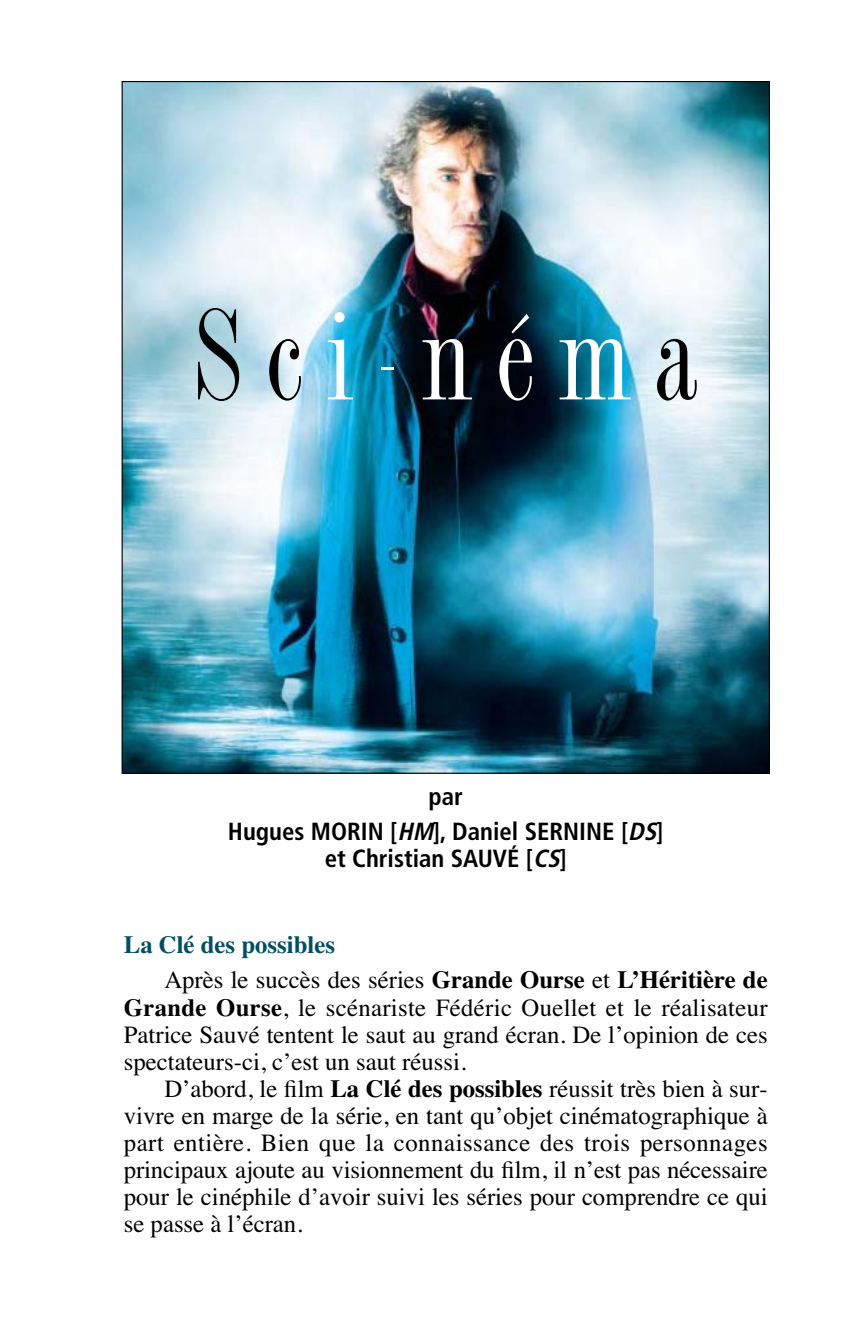
<style>
.page{position:relative;width:851px;height:1337px;background:#fff}
.page>*{position:absolute;margin:0;border:0;box-sizing:border-box;transform-origin:0 0}
.t1{font:135px "Fashion Compressed Plain";letter-spacing:.16em;color:#fff}
.t2{font:24.75px/27px "Times";color:#000;text-align:justify}
.t3{font:700 condensed 24.75px/35.1px "Frutiger";color:#000;text-align:center}
.s1{color:#000}
.s2{font-style:italic}
.s3{font-weight:700;color:#004e64}
.s4{font-weight:700}
</style>
<div class="page">
<img style="left:124px;top:83px;width:644px;height:689px">
<h1 class="t1" style="left:193px;top:301px;width:507px"><span class="s1">Sc</span>i-ném<span class="s1">a</span></h1>
<p class="t3" style="left:228px;top:780px;width:437px">par<br>Hugues MORIN [<span class="s2">HM</span>], Daniel SERNINE [<span class="s2">DS</span>]</p>
<p class="t3" style="left:325px;top:843px;width:243px">et Christian SAUVÉ [<span class="s2">CS</span>]</p>
<p class="t2" style="left:164px;top:929px;width:605px;line-height:35.1px;text-indent:-41px"><span class="s3">La Clé des possibles<br></span>Après le succès des séries <span class="s4">Grande Ourse</span> et <span class="s4">L’Héritière de</span></p>
<p class="t2" style="left:124px;top:996px;width:645px"><span class="s4">Grande Ourse</span>, le scénariste Fédéric Ouellet et le réalisateur Patrice Sauvé tentent le saut au grand écran. De l’opinion de ces spectateurs-ci, c’est un saut réussi.</p>
<p class="t2" style="left:124px;top:1077px;width:645px;text-indent:40px">D’abord, le film <span class="s4">La Clé des possibles</span> réussit très bien à sur&shy;vivre en marge de la série, en tant qu’objet cinématographique à part entière. Bien que la connaissance des trois personnages principaux ajoute au visionnement du film, il n’est pas nécessaire pour le cinéphile d’avoir suivi les séries pour comprendre ce qui se passe à l’écran.</p>
</div>
